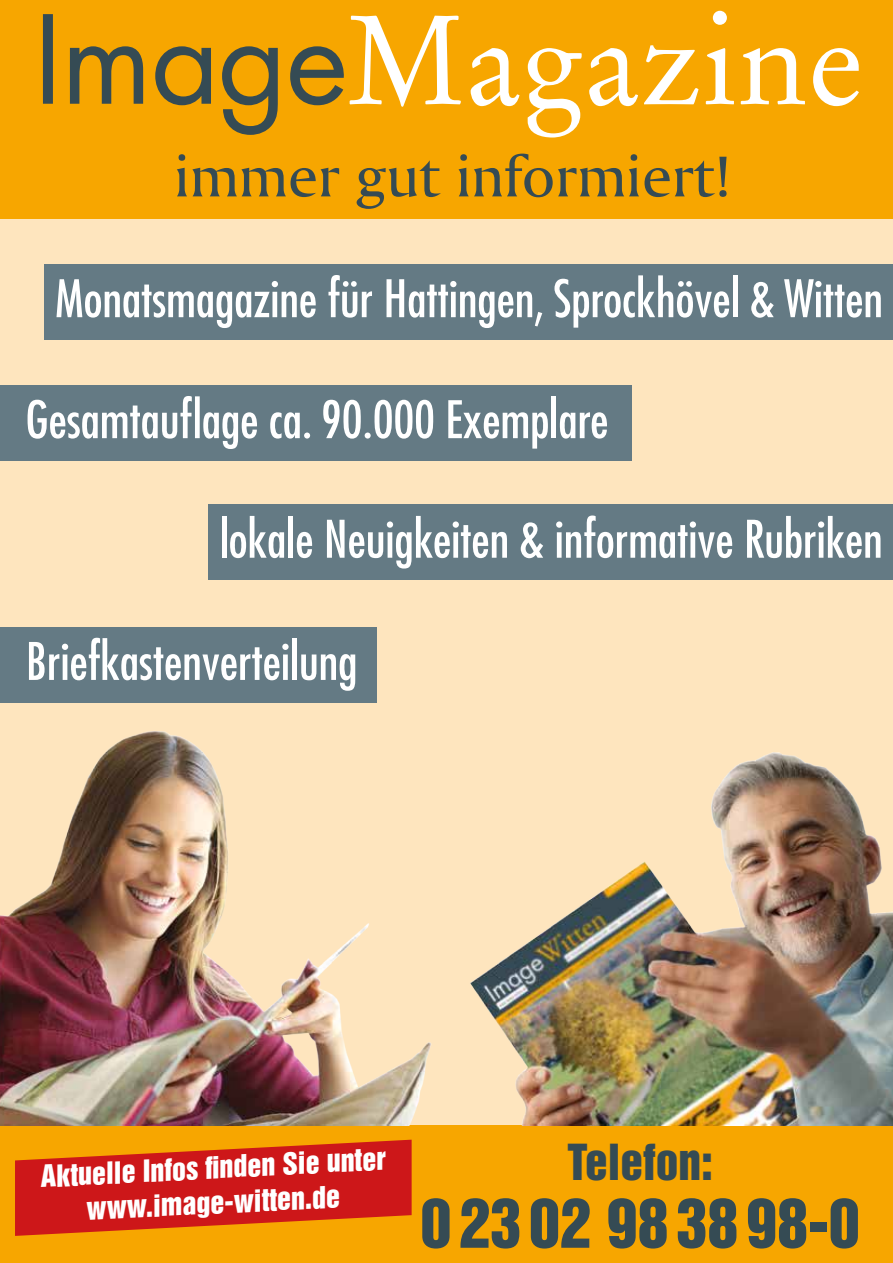
<style>
.page{position:relative;width:893px;height:1263px;background:#fff}
.page>*{position:absolute;margin:0;border:0;box-sizing:border-box;transform-origin:0 0}
.t1{font:61.95px "Helvetica Inserat LT Pro";color:#354b54}
.t2{font:60.6px "Amerigo BT Roman A";letter-spacing:-.01em;color:#354b54;scale:1.05 1}
.t3{font:500 condensed 50.4px "Futura LT Pro";color:#fff}
.t4{font:45.45px "Helvetica Inserat LT Pro";color:#354b54}
.t5{font:28.05px/35.2px "Helvetica Inserat LT Pro";color:#fff;text-align:center}
</style>
<div class="page">
<div style="left:0;top:114px;width:893px;height:1018px;background:#fee5be"></div>
<div style="left:0;top:1125px;width:893px;height:138px;background:#f7a600"></div>
<div style="left:0;top:0;width:893px;height:146px;background:#f7a600"></div>
<div style="left:0;top:142px;width:893px;height:77px;background:#f7a600"></div>
<svg style="left:15px;top:1140px;width:397px;height:96px"></svg>
<div style="left:0;top:627px;width:377px;height:75px;background:#647a84"></div>
<div style="left:44px;top:264px;width:849px;height:75px;background:#647a84"></div>
<div style="left:0;top:385px;width:631px;height:75px;background:#647a84"></div>
<div style="left:208px;top:505px;width:685px;height:75px;background:#647a84"></div>
<img style="left:0;top:731px;width:893px;height:394px">
<svg style="left:350px;top:11px;width:509px;height:127px"></svg>
<svg style="left:43px;top:14px;width:301px;height:121px"></svg>
<p class="t2" style="left:174px;top:139px;width:532px">immer gut informiert!</p>
<p class="t3" style="left:55px;top:264px;width:829px">Monatsmagazine für Hattingen, Sprockhövel &amp; Witten</p>
<p class="t3" style="left:25px;top:385px;width:584px">Gesamtauflage ca. 90.000 Exemplare</p>
<p class="t3" style="left:220px;top:504px;width:665px">lokale Neuigkeiten &amp; informative Rubriken</p>
<p class="t3" style="left:26px;top:627px;width:333px">Briefkastenverteilung</p>
<p class="t5" style="left:40px;top:1160px;width:347px;rotate:-3deg">Aktuelle Infos fi nden Sie unter www.image-witten.de</p>
<p class="t4" style="left:567px;top:1135px;width:147px">Telefon:</p>
<p class="t1" style="left:420px;top:1186px;width:441px">0 2302 98 3898-0</p>
</div>
